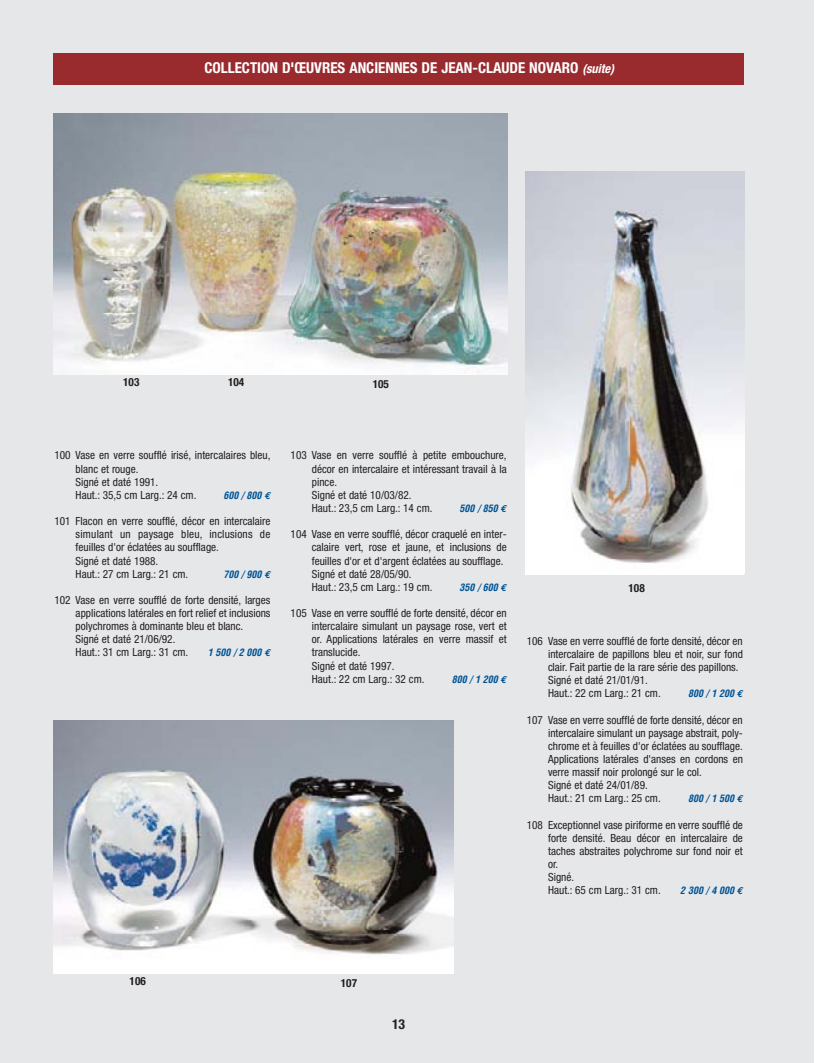
<style>
.page{position:relative;width:815px;height:1063px;background:#fff}
.page>*{position:absolute;margin:0;border:0;box-sizing:border-box;transform-origin:0 0}
.t1{font:700 condensed 15px "Helvetica Neue";color:#fff}
.t2{font:700 condensed 13.75px "Helvetica Neue";color:#231f20}
.t3{font:condensed 11.25px/13.1px "Helvetica Neue";color:#231f20}
.t4{font:700 condensed 11.25px "Helvetica Neue";color:#231f20}
.t5{font:italic 700 condensed 10px "Helvetica";color:#005495}
.s1{font-style:italic;font-size:12.5px}
.s2{font-family:"Euro Mono";font-stretch:normal}
</style>
<div class="page">
<div style="left:0;top:0;width:814px;height:1062px;background:#e6e7e9"></div>
<img style="left:53px;top:113px;width:455px;height:261px">
<img style="left:53px;top:720px;width:400px;height:253px">
<img style="left:526px;top:171px;width:218px;height:402px">
<div style="left:53px;top:53px;width:691px;height:32px;background:#992b2f"></div>
<h1 class="t1" style="left:204px;top:62px;width:411px">COLLECTION D'ŒUVRES ANCIENNES DE JEAN-CLAUDE NOVARO <span class="s1">(suite)</span></h1>
<p class="t4" style="left:123px;top:378px;width:18px">103</p>
<p class="t4" style="left:228px;top:378px;width:18px">104</p>
<p class="t4" style="left:373px;top:379px;width:18px">105</p>
<p class="t3" style="left:76px;top:450px;width:196px;text-indent:-21px">100 Vase en verre soufflé irisé, intercalaires bleu, blanc et rouge.<br>Signé et daté 1991.<br>Haut.: 35,5 cm Larg.: 24 cm.</p>
<p class="t5" style="left:223px;top:491px;width:49px">600 / 800 <span class="s2">€</span></p>
<p class="t3" style="left:76px;top:515px;width:196px;text-indent:-21px">101 Flacon en verre soufflé, décor en intercalaire simulant un paysage bleu, inclusions de feuilles d'or éclatées au soufflage.<br>Signé et daté 1988.<br>Haut.: 27 cm Larg.: 21 cm.</p>
<p class="t5" style="left:223px;top:570px;width:49px">700 / 900 <span class="s2">€</span></p>
<p class="t3" style="left:76px;top:594px;width:196px;text-indent:-21px">102 Vase en verre soufflé de forte densité, larges applications latérales en fort relief et inclusions polychromes à dominante bleu et blanc.<br>Signé et daté 21/06/92.<br>Haut.: 31 cm Larg.: 31 cm.</p>
<p class="t5" style="left:208px;top:649px;width:64px">1 500 / 2 000 <span class="s2">€</span></p>
<p class="t3" style="left:312px;top:450px;width:196px;text-indent:-21px">103 Vase en verre soufflé à petite embouchure, décor en intercalaire et intéressant travail à la pince.<br>Signé et daté 10/03/82.<br>Haut.: 23,5 cm Larg.: 14 cm.</p>
<p class="t5" style="left:460px;top:504px;width:49px">500 / 850 <span class="s2">€</span></p>
<p class="t3" style="left:312px;top:528px;width:196px;text-indent:-21px">104 Vase en verre soufflé, décor craquelé en inter&shy;calaire vert, rose et jaune, et inclusions de feuilles d'or et d'argent éclatées au soufflage.<br>Signé et daté 28/05/90.<br>Haut.: 23,5 cm Larg.: 19 cm.</p>
<p class="t5" style="left:460px;top:583px;width:49px">350 / 600 <span class="s2">€</span></p>
<p class="t3" style="left:312px;top:607px;width:196px;text-indent:-21px">105 Vase en verre soufflé de forte densité, décor en intercalaire simulant un paysage rose, vert et or. Applications latérales en verre massif et translucide.<br>Signé et daté 1997.<br>Haut.: 22 cm Larg.: 32 cm.</p>
<p class="t5" style="left:452px;top:675px;width:56px">800 / 1 200 <span class="s2">€</span></p>
<p class="t4" style="left:629px;top:584px;width:18px">108</p>
<p class="t3" style="left:548px;top:635px;width:196px;text-indent:-21px">106 Vase en verre soufflé de forte densité, décor en intercalaire de papillons bleu et noir, sur fond clair. Fait partie de la rare série des papillons.<br>Signé et daté 21/01/91.<br>Haut.: 22 cm Larg.: 21 cm.</p>
<p class="t5" style="left:688px;top:690px;width:56px">800 / 1 200 <span class="s2">€</span></p>
<p class="t3" style="left:548px;top:714px;width:196px;text-indent:-21px">107 Vase en verre soufflé de forte densité, décor en intercalaire simulant un paysage abstrait, poly&shy;chrome et à feuilles d'or éclatées au soufflage.<br>Applications latérales d'anses en cordons en verre massif noir prolongé sur le col.<br>Signé et daté 24/01/89.<br>Haut.: 21 cm Larg.: 25 cm.</p>
<p class="t5" style="left:688px;top:795px;width:56px">800 / 1 500 <span class="s2">€</span></p>
<p class="t3" style="left:548px;top:819px;width:196px;text-indent:-21px">108 Exceptionnel vase piriforme en verre soufflé de forte densité. Beau décor en intercalaire de taches abstraites polychrome sur fond noir et or.<br>Signé.<br>Haut.: 65 cm Larg.: 31 cm.</p>
<p class="t5" style="left:680px;top:886px;width:64px">2 300 / 4 000 <span class="s2">€</span></p>
<p class="t4" style="left:130px;top:977px;width:18px">106</p>
<p class="t4" style="left:341px;top:978px;width:18px">107</p>
<p class="t2" style="left:392px;top:1018px;width:15px">13</p>
</div>
